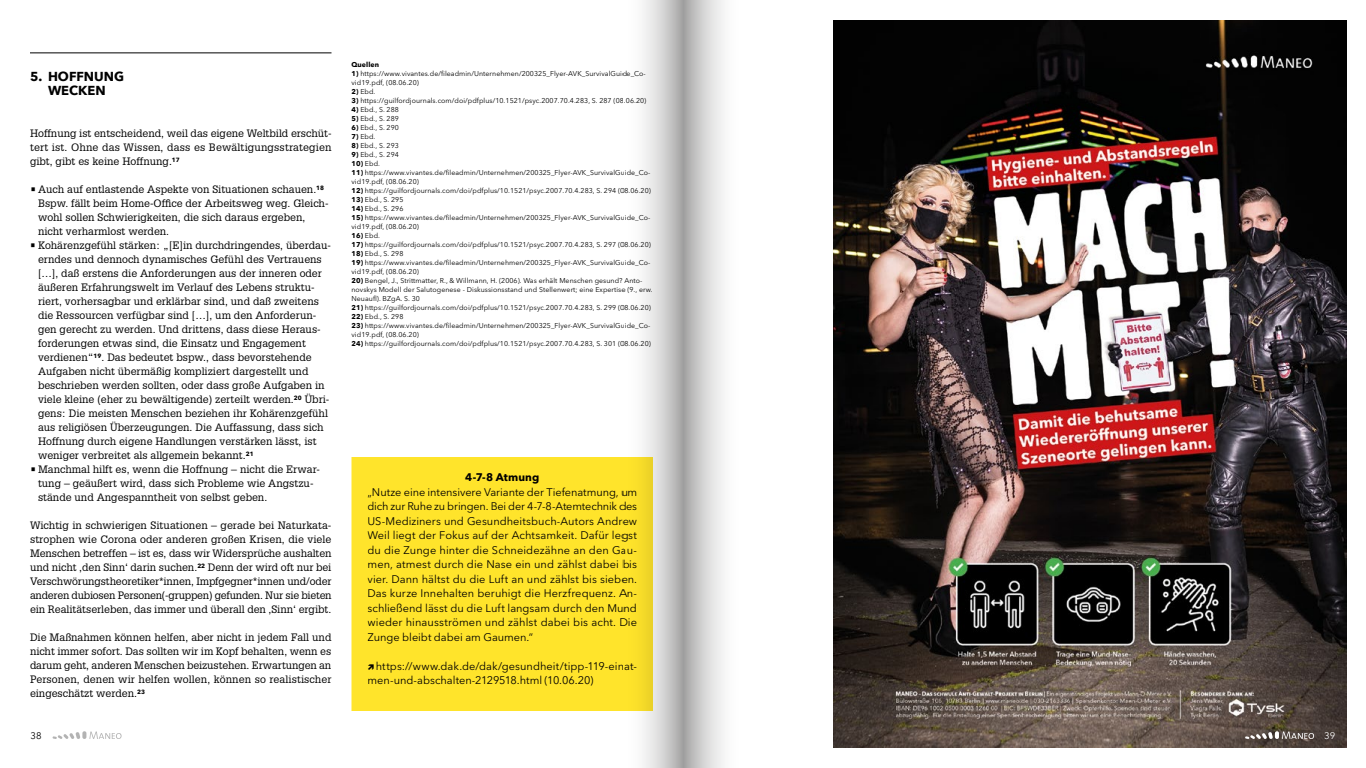
<style>
.page{position:relative;width:1366px;height:768px;background:#fff}
.page>*{position:absolute;margin:0;border:0;box-sizing:border-box;transform-origin:0 0}
.t1{font:700 13px/14px "Avenir Next";color:#000;text-align:center}
.t2{font:11px/14.5px "Avenir Next LT Pro";color:#000;text-align:justify}
.t3{font:700 11px "Avenir Next LT Pro";color:#000}
.t4{font:10.5px/14px "Glypha LT Std";color:#000;text-align:justify}
.t5{font:9.5px "Avenir Next LT Pro";color:#000}
.t6{font:9.5px "Avenir Next LT Pro";color:#fff}
.t7{font:7px/9px "Avenir Next LT Pro";letter-spacing:.01em;color:#000}
.t8{font:700 7px "Avenir Next LT Pro";color:#000}
.s1{font-weight:700}
</style>
<div class="page">
<hr style="left:30px;top:53px;width:302px;height:1px;background:#000">
<div style="left:360px;top:465px;width:285px;height:238px;background:#ffe42b"></div>
<div style="left:352px;top:457px;width:301px;height:254px;border:16px solid #ffe42b"></div>
<img style="left:833px;top:20px;width:514px;height:727px">
<svg style="left:53px;top:731px;width:69px;height:8px"></svg>
<svg style="left:1245px;top:731px;width:69px;height:8px"></svg>
<svg style="left:683px;top:0;width:41px;height:768px;background:#d0d0d0"></svg>
<svg style="left:623px;top:0;width:60px;height:768px"></svg>
<p class="t1" style="left:30px;top:69px;width:96px">5. HOFFNUNG<br>WECKEN</p>
<p class="t4" style="left:30px;top:126px;width:303px">Hoffnung ist entscheidend, weil das eigene Weltbild erschüt&shy;tert ist. Ohne das Wissen, dass es Bewältigungsstrategien gibt, gibt es keine Hoffnung.<sup>17</sup></p>
<p class="t4" style="left:38px;top:182px;width:292px;text-align:left;text-indent:-8px">• Auch auf entlastende Aspekte von Situationen schauen.<sup>18<br></sup>Bspw. fällt beim Home-Office der Arbeitsweg weg. Gleich&shy;wohl sollen Schwierigkeiten, die sich daraus ergeben, nicht verharmlost werden.</p>
<p class="t4" style="left:38px;top:238px;width:295px;text-align:left;text-indent:-8px">• Kohärenzgefühl stärken: „[E]in durchdringendes, überdau&shy;erndes und dennoch dynamisches Gefühl des Vertrauens […], daß erstens die Anforderungen aus der inneren oder äußeren Erfahrungswelt im Verlauf des Lebens struktu&shy;riert, vorhersagbar und erklärbar sind, und daß zweitens die Ressourcen verfügbar sind […], um den Anforderun&shy;gen gerecht zu werden. Und drittens, dass diese Heraus&shy;forderungen etwas sind, die Einsatz und Engagement verdienen“<sup>19</sup>. Das bedeutet bspw., dass bevorstehende Aufgaben nicht übermäßig kompliziert dargestellt und beschrieben werden sollten, oder dass große Aufgaben in viele kleine (eher zu bewältigende) zerteilt werden.<sup>20</sup> Übri&shy;gens: Die meisten Menschen beziehen ihr Kohärenzgefühl aus religiösen Überzeugungen. Die Auffassung, dass sich Hoffnung durch eigene Handlungen verstärken lässt, ist weniger verbreitet als allgemein bekannt.<sup>21</sup></p>
<p class="t4" style="left:38px;top:462px;width:284px;text-align:left;text-indent:-8px">• Manchmal hilft es, wenn die Hoffnung – nicht die Erwar&shy;tung – geäußert wird, dass sich Probleme wie Angstzu&shy;stände und Angespanntheit von selbst geben.</p>
<p class="t4" style="left:30px;top:518px;width:303px">Wichtig in schwierigen Situationen – gerade bei Naturkata&shy;strophen wie Corona oder anderen großen Krisen, die viele Menschen betreffen – ist es, dass wir Widersprüche aushalten und nicht ‚den Sinn‘ darin suchen.<sup>22</sup> Denn der wird oft nur bei Verschwörungstheoretiker*innen, Impfgegner*innen und/oder anderen dubiosen Personen(-gruppen) gefunden. Nur sie bieten ein Realitätserleben, das immer und überall den ‚Sinn‘ ergibt.</p>
<p class="t4" style="left:30px;top:630px;width:303px">Die Maßnahmen können helfen, aber nicht in jedem Fall und nicht immer sofort. Das sollten wir im Kopf behalten, wenn es darum geht, anderen Menschen beizustehen. Erwartungen an Personen, denen wir helfen wollen, können so realistischer eingeschätzt werden.<sup>23</sup></p>
<p class="t8" style="left:352px;top:61px;width:29px">Quellen</p>
<p class="t7" style="left:352px;top:69px;width:296px"><span class="s1">1)</span> https://www.vivantes.de/fileadmin/Unternehmen/200325_Flyer-AVK_SurvivalGuide_Co&shy;vid19.pdf, (08.06.20)</p>
<p class="t7" style="left:352px;top:87px;width:25px"><span class="s1">2)</span> Ebd.</p>
<p class="t7" style="left:352px;top:96px;width:296px"><span class="s1">3)</span> https://guilfordjournals.com/doi/pdfplus/10.1521/psyc.2007.70.4.283, S. 287 (08.06.20)</p>
<p class="t7" style="left:352px;top:105px;width:49px"><span class="s1">4)</span> Ebd., S. 288</p>
<p class="t7" style="left:352px;top:114px;width:49px"><span class="s1">5)</span> Ebd., S. 289</p>
<p class="t7" style="left:352px;top:123px;width:49px"><span class="s1">6)</span> Ebd., S. 290</p>
<p class="t7" style="left:352px;top:132px;width:25px"><span class="s1">7)</span> Ebd.</p>
<p class="t7" style="left:352px;top:141px;width:49px"><span class="s1">8)</span> Ebd., S. 293</p>
<p class="t7" style="left:352px;top:150px;width:49px"><span class="s1">9)</span> Ebd., S. 294</p>
<p class="t7" style="left:352px;top:159px;width:30px"><span class="s1">10)</span> Ebd.</p>
<p class="t7" style="left:352px;top:168px;width:300px"><span class="s1">11)</span> https://www.vivantes.de/fileadmin/Unternehmen/200325_Flyer-AVK_SurvivalGuide_Co&shy;vid19.pdf, (08.06.20)</p>
<p class="t7" style="left:352px;top:186px;width:301px"><span class="s1">12)</span> https://guilfordjournals.com/doi/pdfplus/10.1521/psyc.2007.70.4.283, S. 294 (08.06.20)</p>
<p class="t7" style="left:352px;top:195px;width:53px"><span class="s1">13)</span> Ebd., S. 295</p>
<p class="t7" style="left:352px;top:204px;width:53px"><span class="s1">14)</span> Ebd., S. 296</p>
<p class="t7" style="left:352px;top:213px;width:300px"><span class="s1">15)</span> https://www.vivantes.de/fileadmin/Unternehmen/200325_Flyer-AVK_SurvivalGuide_Co&shy;vid19.pdf, (08.06.20)</p>
<p class="t7" style="left:352px;top:231px;width:30px"><span class="s1">16)</span> Ebd.</p>
<p class="t7" style="left:352px;top:240px;width:301px"><span class="s1">17)</span> https://guilfordjournals.com/doi/pdfplus/10.1521/psyc.2007.70.4.283, S. 297 (08.06.20)</p>
<p class="t7" style="left:352px;top:249px;width:53px"><span class="s1">18)</span> Ebd., S. 298</p>
<p class="t7" style="left:352px;top:258px;width:300px"><span class="s1">19)</span> https://www.vivantes.de/fileadmin/Unternehmen/200325_Flyer-AVK_SurvivalGuide_Co&shy;vid19.pdf, (08.06.20)</p>
<p class="t7" style="left:352px;top:276px;width:303px"><span class="s1">20)</span> Bengel, J., Strittmatter, R., &amp; Willmann, H. (2006). Was erhält Menschen gesund? Anto&shy;novskys Modell der Salutogenese - Diskussionsstand und Stellenwert; eine Expertise (9., erw.<br>Neuaufl). BZgA. S. 30</p>
<p class="t7" style="left:352px;top:303px;width:301px"><span class="s1">21)</span> https://guilfordjournals.com/doi/pdfplus/10.1521/psyc.2007.70.4.283, S. 299 (08.06.20)</p>
<p class="t7" style="left:352px;top:312px;width:53px"><span class="s1">22)</span> Ebd., S. 298</p>
<p class="t7" style="left:352px;top:321px;width:300px"><span class="s1">23)</span> https://www.vivantes.de/fileadmin/Unternehmen/200325_Flyer-AVK_SurvivalGuide_Co&shy;vid19.pdf, (08.06.20)</p>
<p class="t7" style="left:352px;top:339px;width:301px"><span class="s1">24)</span> https://guilfordjournals.com/doi/pdfplus/10.1521/psyc.2007.70.4.283, S. 301 (08.06.20)</p>
<p class="t3" style="left:465px;top:471px;width:76px">4-7-8 Atmung</p>
<p class="t2" style="left:368px;top:485px;width:271px">„Nutze eine intensivere Variante der Tiefenatmung, um dich zur Ruhe zu bringen. Bei der 4-7-8-Atemtechnik des US-Mediziners und Gesundheitsbuch-Autors Andrew Weil liegt der Fokus auf der Achtsamkeit. Dafür legst du die Zunge hinter die Schneidezähne an den Gau&shy;men, atmest durch die Nase ein und zählst dabei bis vier. Dann hältst du die Luft an und zählst bis sieben.<br>Das kurze Innehalten beruhigt die Herzfrequenz. An&shy;schließend lässt du die Luft langsam durch den Mund wieder hinausströmen und zählst dabei bis acht. Die Zunge bleibt dabei am Gaumen.“</p>
<p class="t2" style="left:368px;top:659px;width:271px;text-indent:8px">https://www.dak.de/dak/gesundheit/tipp-119-einat&shy;men-und-abschalten-2129518.html (10.06.20)</p>
<p class="t5" style="left:31px;top:730px;width:13px">38</p>
<p class="t6" style="left:1324px;top:730px;width:13px">39</p>
</div>
